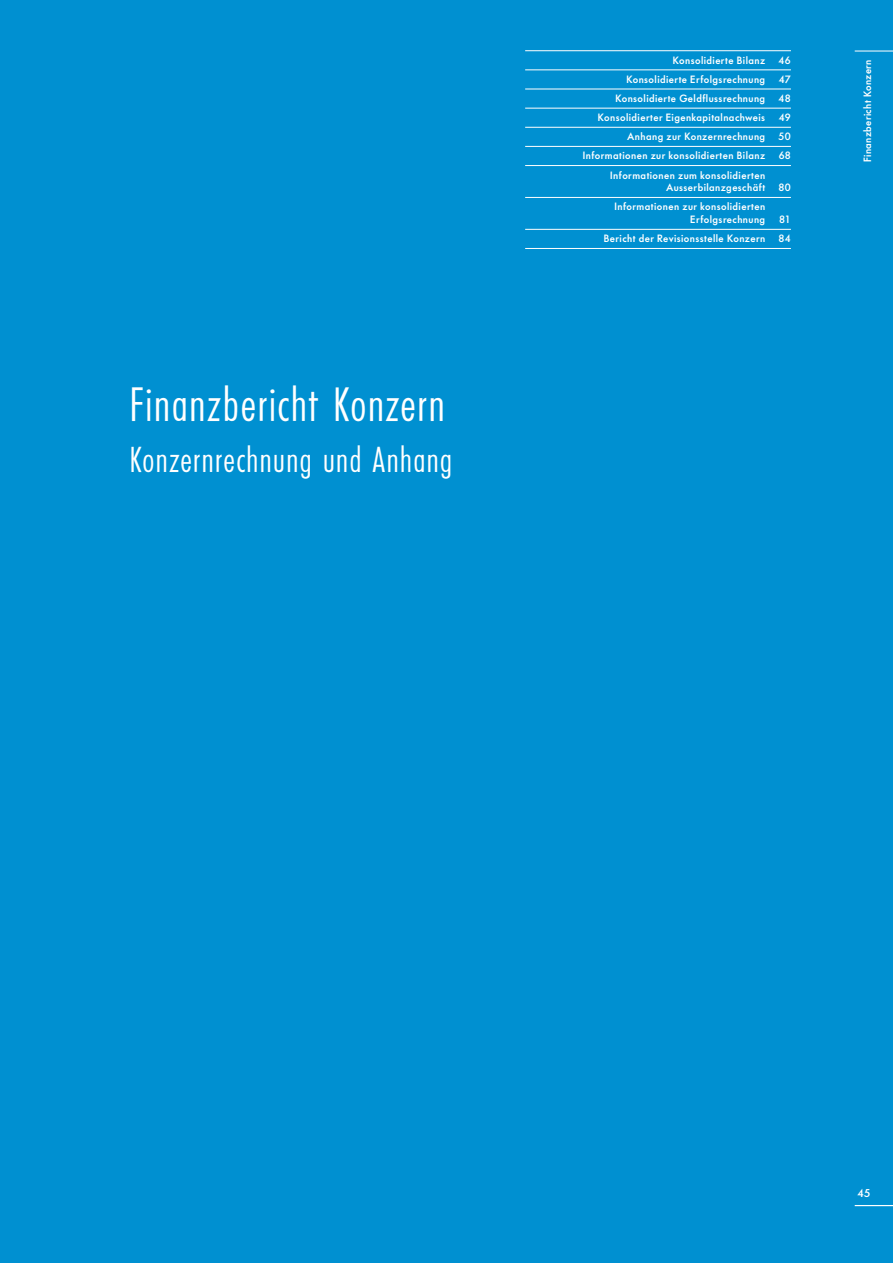
<style>
.page{position:relative;width:893px;height:1263px;background:#0090d1}
.page>*{position:absolute;margin:0;border:0;box-sizing:border-box;transform-origin:0 0}
.t1{font:300 48px "Futura Condensed BQ";letter-spacing:.035em;color:#fff}
.t2{font:300 36px "Futura Condensed BQ";letter-spacing:.035em;color:#fff}
.t3{font:500 11.25px "Futura BQ";color:#fff}
.t4{font:500 10.5px/12.8px "Futura BQ";letter-spacing:.04em;color:#fff;text-align:right}
</style>
<div class="page">
<hr style="left:525px;top:50px;width:266px;height:1px;background:#fff">
<hr style="left:525px;top:70px;width:266px;height:1px;background:#fff">
<hr style="left:525px;top:89px;width:266px;height:1px;background:#fff">
<hr style="left:525px;top:108px;width:266px;height:1px;background:#fff">
<hr style="left:525px;top:127px;width:266px;height:1px;background:#fff">
<hr style="left:525px;top:146px;width:266px;height:1px;background:#fff">
<hr style="left:525px;top:165px;width:266px;height:1px;background:#fff">
<hr style="left:525px;top:197px;width:266px;height:1px;background:#fff">
<hr style="left:525px;top:229px;width:266px;height:1px;background:#fff">
<hr style="left:525px;top:248px;width:266px;height:1px;background:#fff">
<hr style="left:855px;top:51px;width:38px;height:1px;background:#fff">
<hr style="left:855px;top:1205px;width:38px;height:1px;background:#fff">
<h1 class="t1" style="left:130px;top:378px;width:317px">Finanzbericht Konzern</h1>
<h2 class="t2" style="left:130px;top:439px;width:324px">Konzernrechnung und Anhang</h2>
<p class="t4" style="left:673px;top:54px;width:94px">Konsolidierte Bilanz</p>
<p class="t4" style="left:779px;top:54px;width:14px">46</p>
<p class="t4" style="left:626px;top:73px;width:140px">Konsolidierte Erfolgsrechnung</p>
<p class="t4" style="left:779px;top:73px;width:13px">47</p>
<p class="t4" style="left:615px;top:92px;width:151px">Konsolidierte Geldflussrechnung</p>
<p class="t4" style="left:779px;top:92px;width:14px">48</p>
<p class="t4" style="left:598px;top:111px;width:169px">Konsolidierter Eigenkapitalnachweis</p>
<p class="t4" style="left:779px;top:111px;width:14px">49</p>
<p class="t4" style="left:627px;top:130px;width:139px">Anhang zur Konzernrechnung</p>
<p class="t4" style="left:779px;top:130px;width:14px">50</p>
<p class="t4" style="left:583px;top:149px;width:184px">Informationen zur konsolidierten Bilanz</p>
<p class="t4" style="left:779px;top:149px;width:14px">68</p>
<p class="t4" style="left:610px;top:168px;width:156px">Informationen zum konsolidierten<br>Ausserbilanzgeschäft</p>
<p class="t4" style="left:778px;top:181px;width:14px">80</p>
<p class="t4" style="left:614px;top:200px;width:152px">Informationen zur konsolidierten<br>Erfolgsrechnung</p>
<p class="t4" style="left:779px;top:213px;width:13px">81</p>
<p class="t4" style="left:604px;top:232px;width:163px">Bericht der Revisionsstelle Konzern</p>
<p class="t4" style="left:778px;top:232px;width:14px">84</p>
<p class="t4" style="left:861px;top:162px;width:104px;rotate:-90deg">Finanzbericht Konzern</p>
<p class="t3" style="left:858px;top:1186px;width:15px">45</p>
</div>
